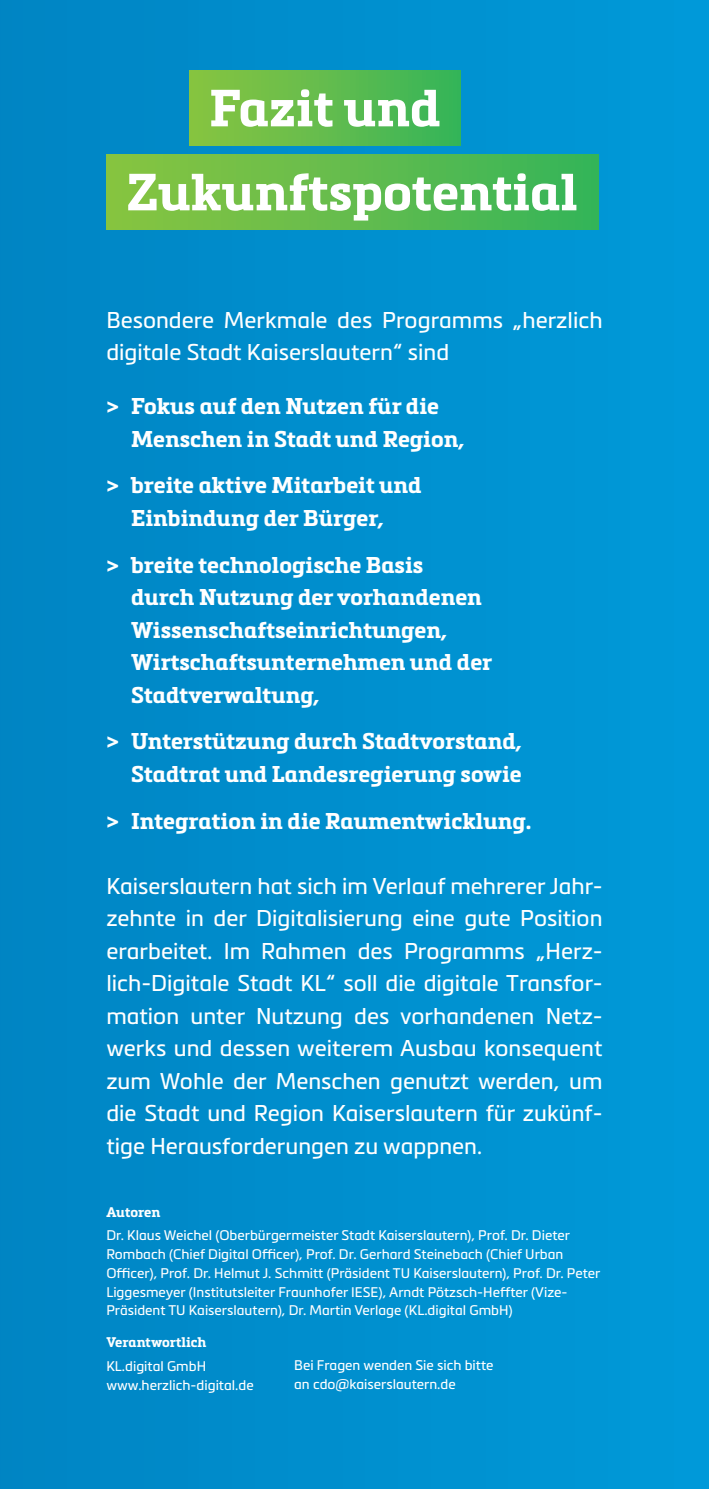
<style>
.page{position:relative;width:709px;height:1489px;background:#fff}
.page>*{position:absolute;margin:0;border:0;box-sizing:border-box;transform-origin:0 0}
.t1{font:700 51.25px/84px "Metronic Slab Pro";color:#fff}
.t2{font:22.5px/32.5px "Metronic Pro";color:#fff}
.t3{font:700 22.5px/32.5px "Metronic Slab Pro";color:#fff}
.t4{font:13.75px/18.8px "Metronic Pro";color:#fff}
.t5{font:700 13.75px "Metronic Slab Pro";color:#fff}
.s1{font-family:"Myriad Pro"}
</style>
<div class="page">
<div style="left:0;top:0;width:709px;height:1488px;background:#008fce"></div>
<div style="left:189px;top:71px;width:272px;height:74px;background:linear-gradient(to right,#8bc440,#37b459)"></div>
<div style="left:106px;top:155px;width:492px;height:74px;background:linear-gradient(to right,#8bc440,#36b459)"></div>
<h1 class="t1" style="left:127px;top:65px;width:452px;text-indent:83px">Fazit und<br>Zukunftspotential</h1>
<h2 class="t2" style="left:106px;top:303px;width:498px">Besondere Merkmale des Programms „herzlich digitale Stadt Kaiserslautern“ sind</h2>
<h2 class="t3" style="left:131px;top:389px;width:335px;text-indent:-25px">&gt; Fokus auf den Nutzen für die<br>Menschen in Stadt und Region,</h2>
<h2 class="t3" style="left:106px;top:469px;width:317px;text-align:center">&gt; breite aktive Mitarbeit und<br>Einbindung der Bürger,</h2>
<h2 class="t3" style="left:131px;top:548px;width:362px;text-indent:-25px">&gt; breite technologische Basis durch Nutzung der vorhandenen<br>Wissenschaftseinrichtungen,<br>Wirtschaftsunternehmen und der<br>Stadtverwaltung,</h2>
<h2 class="t3" style="left:106px;top:724px;width:417px;text-align:right">&gt; Unterstützung durch Stadtvorstand,<br>Stadtrat und Landesregierung sowie</h2>
<h2 class="t3" style="left:106px;top:804px;width:426px">&gt; Integration in die Raumentwicklung.</h2>
<p class="t2" style="left:106px;top:868px;width:498px;text-align:justify">Kaiserslautern hat sich im Verlauf mehrerer Jahr&shy;zehnte in der Digitalisierung eine gute Position erarbeitet. Im Rahmen des Programms „Herz&shy;lich-Digitale Stadt KL“ soll die digitale Transfor&shy;mation unter Nutzung des vorhandenen Netz&shy;werks und dessen weiterem Ausbau konsequent zum Wohle der Menschen genutzt werden, um die Stadt und Region Kaiserslautern für zukünf&shy;tige Herausforderungen zu wappnen<span class="s1">.</span></p>
<p class="t5" style="left:106px;top:1202px;width:56px">Autoren</p>
<p class="t4" style="left:106px;top:1225px;width:495px">Dr. Klaus Weichel (Oberbürgermeister Stadt Kaiserslautern), Prof. Dr. Dieter Rombach (Chief Digital Officer), Prof. Dr. Gerhard Steinebach (Chief Urban Officer), Prof. Dr. Helmut J. Schmitt (Präsident TU Kaiserslautern), Prof. Dr. Peter Liggesmeyer (Institutsleiter Fraunhofer IESE), Arndt Pötzsch-Heffter (Vize-Präsident TU Kaiserslautern), Dr. Martin Verlage (KL.digital GmbH)</p>
<p class="t5" style="left:106px;top:1333px;width:102px">Verantwortlich</p>
<p class="t4" style="left:106px;top:1355px;width:149px">KL.digital GmbH www.herzlich-digital.de</p>
<p class="t4" style="left:294px;top:1354px;width:201px">Bei Fragen wenden Sie sich bitte an cdo@kaiserslautern.de</p>
</div>
